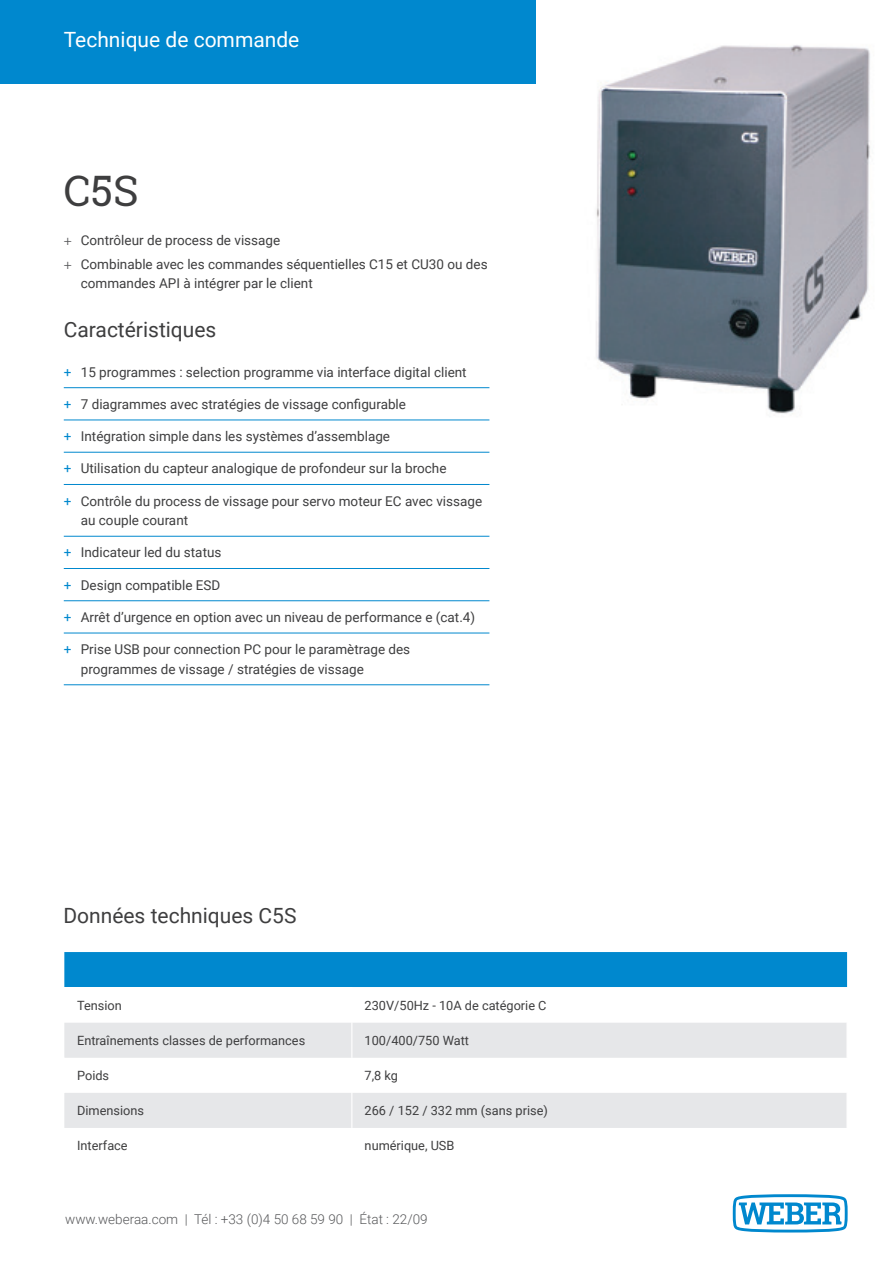
<style>
.page{position:relative;width:893px;height:1263px;background:#fff}
.page>*{position:absolute;margin:0;border:0;box-sizing:border-box;transform-origin:0 0}
.t1{font:42px "Roboto Slab";color:#3e3e3f}
.t2{font:21px "Roboto";color:#3e3e3f}
.t3{font:21px "Roboto";color:#fff}
.t4{font:13.5px/19.5px "Roboto";color:#3e3e3f}
.t5{font:300 13.5px "Roboto";color:#57585a}
.t6{font:12.75px "Roboto";color:#3e3e3f}
.s1{font-family:"Myriad Pro";color:#57585a}
.s2{color:#0088ce}
</style>
<div class="page">
<hr style="left:64px;top:387px;width:425px;height:1px;background:#0088ce">
<hr style="left:64px;top:420px;width:425px;height:1px;background:#0088ce">
<hr style="left:64px;top:452px;width:425px;height:1px;background:#0088ce">
<hr style="left:64px;top:484px;width:425px;height:1px;background:#0088ce">
<hr style="left:64px;top:536px;width:425px;height:1px;background:#0088ce">
<hr style="left:64px;top:568px;width:425px;height:1px;background:#0088ce">
<hr style="left:64px;top:600px;width:425px;height:1px;background:#0088ce">
<hr style="left:64px;top:633px;width:425px;height:1px;background:#0088ce">
<hr style="left:64px;top:684px;width:425px;height:1px;background:#0088ce">
<svg style="left:733px;top:1194px;width:115px;height:38px"></svg>
<div style="left:0;top:0;width:536px;height:84px;background:#0088ce"></div>
<div style="left:64px;top:952px;width:783px;height:35px;background:#0088ce"></div>
<svg style="left:64px;top:1023px;width:782px;height:105px;fill:#e6e7e9"></svg>
<hr style="left:351px;top:1023px;width:1px;height:35px;background:#fff">
<hr style="left:64px;top:1058px;width:1px;height:35px;background:#fff">
<hr style="left:351px;top:1058px;width:1px;height:35px;background:#fff">
<hr style="left:351px;top:1093px;width:1px;height:35px;background:#fff">
<img style="left:596px;top:45px;width:275px;height:369px">
<h2 class="t3" style="left:64px;top:25px;width:237px">Technique de commande</h2>
<h1 class="t1" style="left:64px;top:162px;width:76px">C5S</h1>
<p class="t4" style="left:64px;top:228px;width:425px;line-height:23.7px"><span class="s1">+</span> Contrôleur de process de vissage<br><span class="s1">+</span> Combinable avec les commandes séquentielles C15 et CU30 ou des</p>
<p class="t4" style="left:81px;top:273px;width:233px">commandes API à intégrer par le client</p>
<h2 class="t2" style="left:64px;top:315px;width:154px">Caractéristiques</h2>
<p class="t4" style="left:64px;top:362px;width:404px"><span class="s2">+</span> 15 programmes : selection programme via interface digital client</p>
<p class="t4" style="left:64px;top:394px;width:344px"><span class="s2">+</span> 7 diagrammes avec stratégies de vissage configurable</p>
<p class="t4" style="left:64px;top:426px;width:328px"><span class="s2">+</span> Intégration simple dans les systèmes d’assemblage</p>
<p class="t4" style="left:64px;top:458px;width:384px"><span class="s2">+</span> Utilisation du capteur analogique de profondeur sur la broche</p>
<p class="t4" style="left:81px;top:491px;width:403px;text-indent:-17px"><span class="s2">+</span> Contrôle du process de vissage pour servo moteur EC avec vissage au couple courant</p>
<p class="t4" style="left:64px;top:542px;width:159px"><span class="s2">+</span> Indicateur led du status</p>
<p class="t4" style="left:64px;top:575px;width:158px"><span class="s2">+</span> Design compatible ESD</p>
<p class="t4" style="left:64px;top:607px;width:413px"><span class="s2">+</span> Arrêt d’urgence en option avec un niveau de performance e (cat.4)</p>
<p class="t4" style="left:81px;top:639px;width:331px;text-indent:-17px"><span class="s2">+</span> Prise USB pour connection PC pour le paramètrage des programmes de vissage / stratégies de vissage</p>
<h2 class="t2" style="left:63px;top:900px;width:235px">Données techniques C5S</h2>
<p class="t6" style="left:77px;top:996px;width:46px">Tension</p>
<p class="t6" style="left:365px;top:996px;width:183px">230V/50Hz - 10A de catégorie C</p>
<p class="t6" style="left:77px;top:1031px;width:230px">Entraînements classes de performances</p>
<p class="t6" style="left:365px;top:1031px;width:106px">100/400/750 Watt</p>
<p class="t6" style="left:77px;top:1066px;width:34px">Poids</p>
<p class="t6" style="left:365px;top:1066px;width:35px">7,8 kg</p>
<p class="t6" style="left:77px;top:1102px;width:68px">Dimensions</p>
<p class="t6" style="left:365px;top:1102px;width:185px">266 / 152 / 332 mm (sans prise)</p>
<p class="t6" style="left:77px;top:1137px;width:52px">Interface</p>
<p class="t6" style="left:365px;top:1137px;width:91px">numérique, USB</p>
<p class="t5" style="left:65px;top:1209px;width:364px">www.weberaa.com | Tél : +33 (0)4 50 68 59 90 | État : 22/09</p>
</div>
